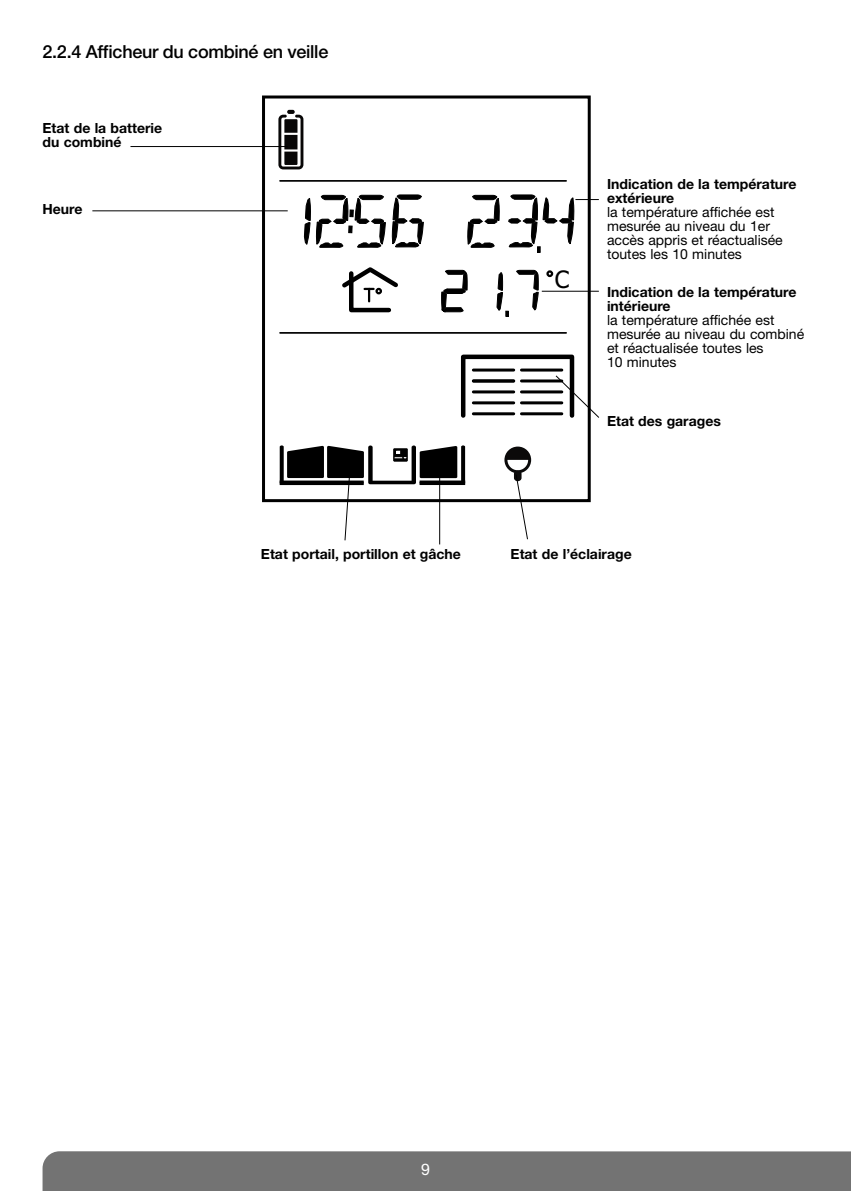
<style>
.page{position:relative;width:851px;height:1191px;background:#fff}
.page>*{position:absolute;margin:0;border:0;box-sizing:border-box;transform-origin:0 0}
.t1{font:24px "Tahoma";color:#000}
.t2{font:500 18px "Helvetica Neue LT Com";letter-spacing:-.015em;color:#000}
.t3{font:16px "Helvetica Neue LT Com";color:#fff}
.t4{font:14px/14px "Helvetica Neue LT Com";color:#000}
.t5{font:700 14px/14px "Helvetica Neue LT Com";color:#000}
</style>
<div class="page">
<div style="left:43px;top:1151px;width:807px;height:40px;background:#737373"></div>
<div style="left:504px;top:446px;width:27px;height:27px;border:3px solid #0b0a0a;border-radius:50%"></div>
<svg style="left:505px;top:448px;width:24px;height:12px"></svg>
<div style="left:461px;top:354px;width:113px;height:64px;border:4px solid #000"></div>
<hr style="left:473px;top:368px;width:40px;height:3px;background:#000">
<hr style="left:473px;top:379px;width:40px;height:3px;background:#000">
<hr style="left:473px;top:390px;width:40px;height:3px;background:#000">
<hr style="left:473px;top:401px;width:40px;height:3px;background:#000">
<hr style="left:473px;top:412px;width:40px;height:3px;background:#000">
<hr style="left:521px;top:368px;width:40px;height:3px;background:#000">
<hr style="left:521px;top:412px;width:40px;height:3px;background:#000">
<hr style="left:521px;top:401px;width:40px;height:3px;background:#000">
<hr style="left:521px;top:390px;width:40px;height:3px;background:#000">
<hr style="left:521px;top:379px;width:40px;height:3px;background:#000">
<svg style="left:342px;top:267px;width:56px;height:46px"></svg>
<svg style="left:278px;top:110px;width:25px;height:59px"></svg>
<div style="left:262px;top:95px;width:328px;height:407px;border:3px solid #000"></div>
<svg style="left:304px;top:198px;width:6px;height:46px"></svg>
<svg style="left:392px;top:195px;width:31px;height:52px"></svg>
<svg style="left:467px;top:195px;width:32px;height:52px"></svg>
<svg style="left:316px;top:195px;width:69px;height:52px"></svg>
<svg style="left:441px;top:270px;width:26px;height:42px"></svg>
<svg style="left:516px;top:270px;width:22px;height:40px"></svg>
<svg style="left:497px;top:272px;width:11px;height:45px"></svg>
<hr style="left:279px;top:180px;width:287px;height:2px;background:#000">
<hr style="left:279px;top:332px;width:287px;height:1px;background:#000">
<div style="left:546px;top:270px;width:7px;height:7px;border:2px solid #000;border-radius:50%"></div>
<div style="left:419px;top:480px;width:46px;height:5px;background:#000"></div>
<svg style="left:461px;top:445px;width:4px;height:38px"></svg>
<div style="left:279px;top:480px;width:85px;height:5px;background:#000"></div>
<svg style="left:280px;top:445px;width:4px;height:38px"></svg>
<div style="left:514px;top:470px;width:7px;height:11px;background:#0b0a0a;border-radius:4px"></div>
<hr style="left:130px;top:146px;width:158px;height:1px;background:#000">
<hr style="left:92px;top:210px;width:196px;height:1px;background:#000">
<svg style="left:287px;top:445px;width:170px;height:96px"></svg>
<hr style="left:439px;top:472px;width:1px;height:72px;background:#000">
<svg style="left:515px;top:473px;width:13px;height:67px"></svg>
<svg style="left:554px;top:374px;width:46px;height:45px"></svg>
<hr style="left:541px;top:291px;width:57px;height:1px;background:#000">
<svg style="left:508px;top:195px;width:90px;height:58px"></svg>
<p class="t2" style="left:43px;top:45px;width:287px">2.2.4 Afficheur du combiné en veille</p>
<p class="t5" style="left:43px;top:121px;width:121px">Etat de la batterie du combiné</p>
<p class="t5" style="left:43px;top:202px;width:41px">Heure</p>
<h1 class="t1" style="left:555px;top:266px;width:16px">C</h1>
<p class="t5" style="left:607px;top:177px;width:191px">Indication de la température extérieure</p>
<p class="t4" style="left:607px;top:205px;width:177px">la température affichée est mesurée au niveau du 1er accès appris et réactualisée toutes les 10 minutes</p>
<p class="t5" style="left:607px;top:285px;width:191px">Indication de la température intérieure</p>
<p class="t4" style="left:607px;top:313px;width:199px">la température affichée est mesurée au niveau du combiné et réactualisée toutes les<br>10 minutes</p>
<p class="t5" style="left:607px;top:414px;width:115px">Etat des garages</p>
<p class="t5" style="left:261px;top:547px;width:201px">Etat portail, portillon et gâche</p>
<p class="t5" style="left:510px;top:547px;width:123px">Etat de l’éclairage</p>
<p class="t3" style="left:421px;top:1159px;width:10px">9</p>
</div>
